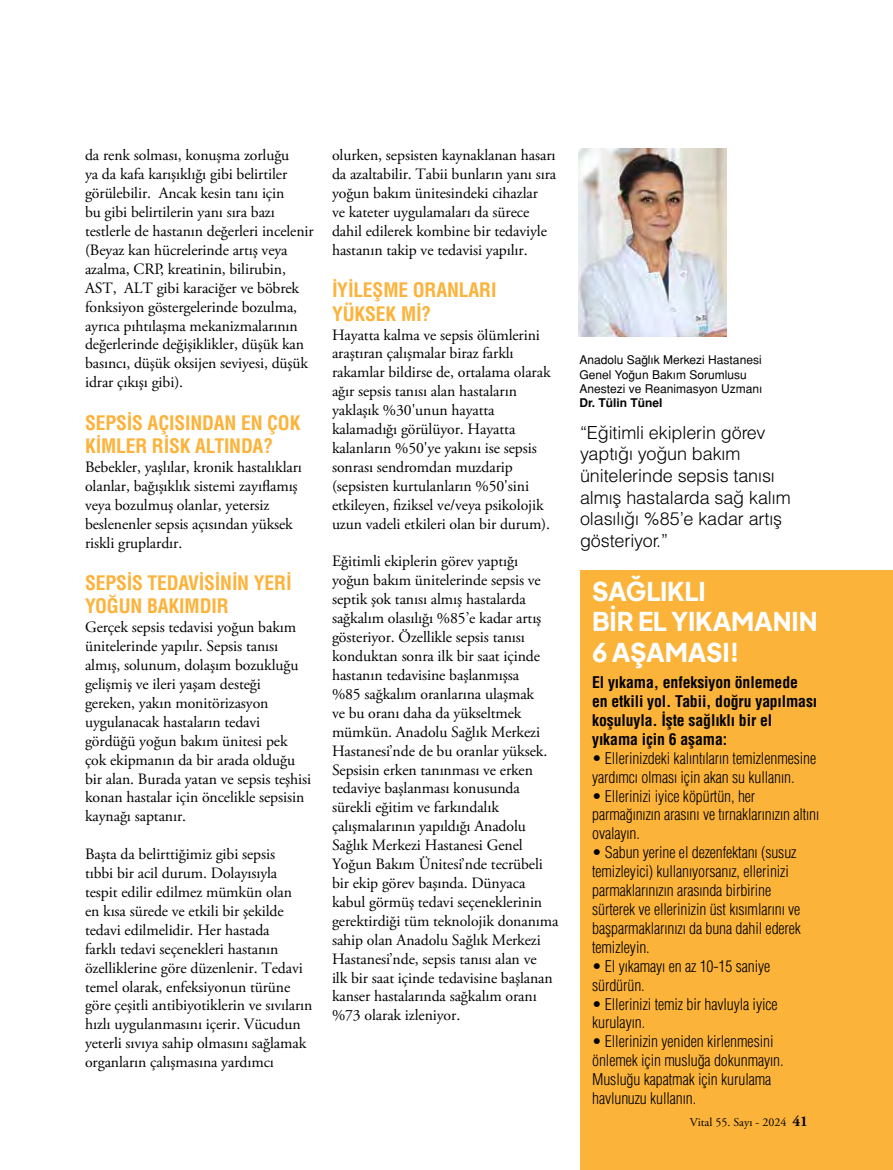
<style>
.page{position:relative;width:893px;height:1170px;background:#fff}
.page>*{position:absolute;margin:0;border:0;box-sizing:border-box;transform-origin:0 0}
.t1{font:800 25.5px/30.6px "Eudoxus Sans";letter-spacing:-.005em;color:#fff}
.t2{font:19.5px/23.4px "Helvetica Cond Bold Tr";letter-spacing:-.005em;color:#fbb33b}
.t3{font:18px/21.6px "Helvetica Light Normal Tr";letter-spacing:-.005em;color:#000}
.t4{font:15.75px/18.9px "Adobe Garamond Pro";letter-spacing:-.005em;color:#000}
.t5{font:15.75px/18.9px "Helvetica Condensed Light Tr";letter-spacing:-.005em;color:#000}
.t6{font:15.75px/18.9px "Helvetica Cond Bold Tr";letter-spacing:-.005em;color:#000}
.t7{font:12px/14.4px "Helvetica Normal Tr";color:#000}
.t8{font:12px "Adobe Garamond Pro";color:#000}
.t9{font:700 12px "Helvetica Tr";color:#000}
.s1{font-weight:700;font-size:15px}
</style>
<div class="page">
<img style="left:579px;top:149px;width:147px;height:187px">
<div style="left:580px;top:570px;width:313px;height:599px;background:#fbb339"></div>
<p class="t4" style="left:85px;top:146px;width:230px">da renk solması, konuşma zorluğu<br>ya da kafa karışıklığı gibi belirtiler görülebilir. Ancak kesin tanı için<br>bu gibi belirtilerin yanı sıra bazı testlerle de hastanın değerleri incelenir (Beyaz kan hücrelerinde artış veya azalma, CRP, kreatinin, bilirubin, AST, ALT gibi karaciğer ve böbrek fonksiyon göstergelerinde bozulma, ayrıca pıhtılaşma mekanizmalarının değerlerinde değişiklikler, düşük kan basıncı, düşük oksijen seviyesi, düşük idrar çıkışı gibi).</p>
<p class="t2" style="left:85px;top:410px;width:217px">SEPSİS AÇISINDAN EN ÇOK<br>KİMLER RİSK ALTINDA?</p>
<p class="t4" style="left:85px;top:458px;width:218px">Bebekler, yaşlılar, kronik hastalıkları olanlar, bağışıklık sistemi zayıflamış veya bozulmuş olanlar, yetersiz beslenenler sepsis açısından yüksek riskli gruplardır.</p>
<p class="t2" style="left:85px;top:571px;width:208px">SEPSİS TEDAVİSİNİN YERİ<br>YOĞUN BAKIMDIR</p>
<p class="t4" style="left:85px;top:618px;width:228px">Gerçek sepsis tedavisi yoğun bakım ünitelerinde yapılır. Sepsis tanısı almış, solunum, dolaşım bozukluğu gelişmiş ve ileri yaşam desteği gereken, yakın monitörizasyon uygulanacak hastaların tedavi gördüğü yoğun bakım ünitesi pek çok ekipmanın da bir arada olduğu bir alan. Burada yatan ve sepsis teşhisi konan hastalar için öncelikle sepsisin kaynağı saptanır.</p>
<p class="t4" style="left:85px;top:845px;width:229px">Başta da belirttiğimiz gibi sepsis<br>tıbbi bir acil durum. Dolayısıyla tespit edilir edilmez mümkün olan<br>en kısa sürede ve etkili bir şekilde tedavi edilmelidir. Her hastada<br>farklı tedavi seçenekleri hastanın özelliklerine göre düzenlenir. Tedavi temel olarak, enfeksiyonun türüne göre çeşitli antibiyotiklerin ve sıvıların hızlı uygulanmasını içerir. Vücudun yeterli sıvıya sahip olmasını sağlamak organların çalışmasına yardımcı</p>
<p class="t4" style="left:332px;top:146px;width:226px">olurken, sepsisten kaynaklanan hasarı da azaltabilir. Tabii bunların yanı sıra yoğun bakım ünitesindeki cihazlar<br>ve kateter uygulamaları da sürece dahil edilerek kombine bir tedaviyle hastanın takip ve tedavisi yapılır.</p>
<p class="t2" style="left:332px;top:278px;width:166px">İYİLEŞME ORANLARI<br>YÜKSEK Mİ?</p>
<p class="t4" style="left:332px;top:325px;width:220px">Hayatta kalma ve sepsis ölümlerini araştıran çalışmalar biraz farklı rakamlar bildirse de, ortalama olarak ağır sepsis tanısı alan hastaların yaklaşık %30'unun hayatta kalamadığı görülüyor. Hayatta kalanların %50'ye yakını ise sepsis sonrası sendromdan muzdarip (sepsisten kurtulanların %50'sini etkileyen, fiziksel ve/veya psikolojik uzun vadeli etkileri olan bir durum).</p>
<p class="t4" style="left:332px;top:552px;width:228px">Eğitimli ekiplerin görev yaptığı yoğun bakım ünitelerinde sepsis ve septik şok tanısı almış hastalarda sağkalım olasılığı %85’e kadar artış gösteriyor. Özellikle sepsis tanısı konduktan sonra ilk bir saat içinde hastanın tedavisine başlanmışsa<br>%85 sağkalım oranlarına ulaşmak<br>ve bu oranı daha da yükseltmek mümkün. Anadolu Sağlık Merkezi Hastanesi’nde de bu oranlar yüksek.<br>Sepsisin erken tanınması ve erken tedaviye başlanması konusunda sürekli eğitim ve farkındalık çalışmalarının yapıldığı Anadolu Sağlık Merkezi Hastanesi Genel Yoğun Bakım Ünitesi’nde tecrübeli bir ekip görev başında. Dünyaca kabul görmüş tedavi seçeneklerinin gerektirdiği tüm teknolojik donanıma sahip olan Anadolu Sağlık Merkezi Hastanesi’nde, sepsis tanısı alan ve<br>ilk bir saat içinde tedavisine başlanan kanser hastalarında sağkalım oranı %73 olarak izleniyor.</p>
<p class="t7" style="left:579px;top:353px;width:185px">Anadolu Sağlık Merkezi Hastanesi<br>Genel Yoğun Bakım Sorumlusu<br>Anestezi ve Reanimasyon Uzmanı</p>
<p class="t9" style="left:579px;top:396px;width:84px">Dr. Tülin Tünel</p>
<p class="t3" style="left:580px;top:421px;width:212px">“Eğitimli ekiplerin görev yaptığı yoğun bakım ünitelerinde sepsis tanısı almış hastalarda sağ kalım olasılığı %85’e kadar artış gösteriyor.”</p>
<h1 class="t1" style="left:592px;top:575px;width:227px">SAĞLIKLI<br>BİR EL YIKAMANIN<br>6 AŞAMASI!</h1>
<p class="t6" style="left:592px;top:672px;width:227px">El yıkama, enfeksiyon önlemede en etkili yol. Tabii, doğru yapılması koşuluyla. İşte sağlıklı bir el yıkama için 6 aşama:</p>
<p class="t5" style="left:592px;top:748px;width:226px">• Ellerinizdeki kalıntıların temizlenmesine yardımcı olması için akan su kullanın.</p>
<p class="t5" style="left:592px;top:786px;width:229px">• Ellerinizi iyice köpürtün, her parmağınızın arasını ve tırnaklarınızın altını ovalayın.</p>
<p class="t5" style="left:592px;top:842px;width:210px">• Sabun yerine el dezenfektanı (susuz temizleyici) kullanıyorsanız, ellerinizi parmaklarınızın arasında birbirine sürterek ve ellerinizin üst kısımlarını ve başparmaklarınızı da buna dahil ederek temizleyin.</p>
<p class="t5" style="left:592px;top:956px;width:180px">• El yıkamayı en az 10-15 saniye sürdürün.</p>
<p class="t5" style="left:592px;top:994px;width:187px">• Ellerinizi temiz bir havluyla iyice kurulayın.</p>
<p class="t5" style="left:592px;top:1031px;width:193px">• Ellerinizin yeniden kirlenmesini önlemek için musluğa dokunmayın.<br>Musluğu kapatmak için kurulama havlunuzu kullanın.</p>
<p class="t8" style="left:690px;top:1114px;width:120px">Vital 55. Sayı - 2024 <span class="s1">41</span></p>
</div>
